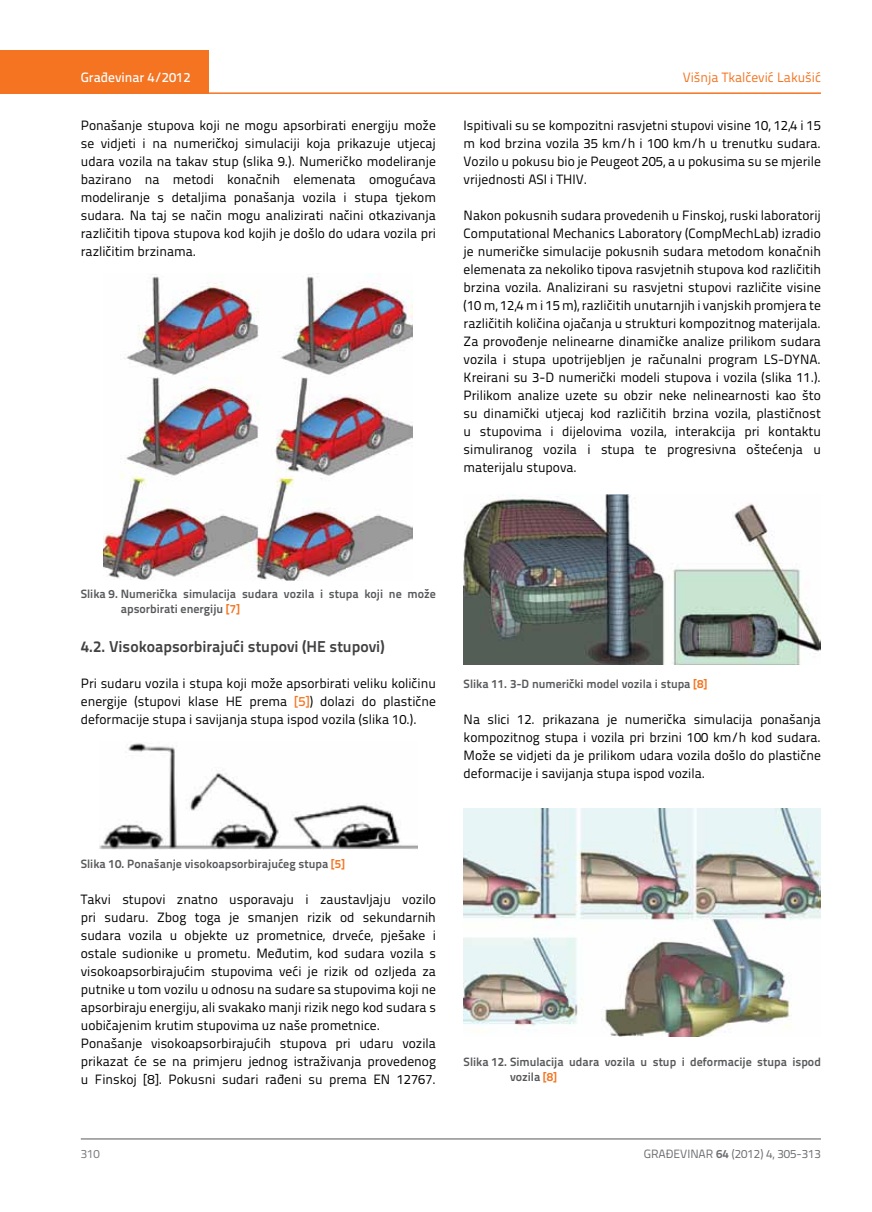
<style>
.page{position:relative;width:872px;height:1212px;background:#fff}
.page>*{position:absolute;margin:0;border:0;box-sizing:border-box;transform-origin:0 0}
.t1{font:700 15.75px "Titillium Text 22 L";color:#414042}
.t2{font:13.5px/18px "Titillium Text 22 L";color:#000;text-align:justify}
.t3{font:13.5px "Titillium Text 22 L";color:#f47421}
.t4{font:500 13.5px "Titillium Text 22 L";color:#fff}
.t5{font:700 12px/15px "Titillium Text 22 L";color:#58595b}
.t6{font:12px "Titillium Text 22 L";color:#6d6e71}
.t7{font:12px "Titillium Text 22 L";color:#797a7d}
.s1{color:#f47421}
.s2{font-weight:500;color:#f47421}
.s3{font-weight:700}
</style>
<div class="page">
<div style="left:0;top:50px;width:208px;height:44px;background:#f47421"></div>
<hr style="left:0;top:92px;width:821px;height:2px;background:#f47421">
<hr style="left:81px;top:1139px;width:740px;height:1px;background:#58595b">
<img style="left:104px;top:274px;width:309px;height:306px">
<img style="left:99px;top:743px;width:318px;height:106px">
<img style="left:463px;top:495px;width:358px;height:169px">
<img style="left:463px;top:808px;width:358px;height:228px">
<p class="t4" style="left:81px;top:67px;width:111px">Građevinar 4/2012</p>
<p class="t2" style="left:81px;top:115px;width:357px">Ponašanje stupova koji ne mogu apsorbirati energiju može se vidjeti i na numeričkoj simulaciji koja prikazuje utjecaj udara vozila na takav stup (slika 9.). Numeričko modeliranje bazirano na metodi konačnih elemenata omogućava modeliranje s detaljima ponašanja vozila i stupa tjekom sudara. Na taj se način mogu analizirati načini otkazivanja različitih tipova stupova kod kojih je došlo do udara vozila pri različitim brzinama.</p>
<p class="t3" style="left:683px;top:68px;width:140px">Višnja Tkalčević Lakušić</p>
<p class="t2" style="left:463px;top:115px;width:359px">Ispitivali su se kompozitni rasvjetni stupovi visine 10, 12,4 i 15 m kod brzina vozila 35 km/h i 100 km/h u trenutku sudara.<br>Vozilo u pokusu bio je Peugeot 205, a u pokusima su se mjerile vrijednosti ASI i THIV.</p>
<p class="t2" style="left:463px;top:205px;width:359px">Nakon pokusnih sudara provedenih u Finskoj, ruski laboratorij Computational Mechanics Laboratory (CompMechLab) izradio je numeričke simulacije pokusnih sudara metodom konačnih elemenata za nekoliko tipova rasvjetnih stupova kod različitih brzina vozila. Analizirani su rasvjetni stupovi različite visine (10 m, 12,4 m i 15 m), različitih unutarnjih i vanjskih promjera te različitih količina ojačanja u strukturi kompozitnog materijala.<br>Za provođenje nelinearne dinamičke analize prilikom sudara vozila i stupa upotrijebljen je računalni program LS-DYNA.<br>Kreirani su 3-D numerički modeli stupova i vozila (slika 11.).<br>Prilikom analize uzete su obzir neke nelinearnosti kao što su dinamički utjecaj kod različitih brzina vozila, plastičnost u stupovima i dijelovima vozila, interakcija pri kontaktu simuliranog vozila i stupa te progresivna oštećenja u materijalu stupova.</p>
<p class="t5" style="left:121px;top:585px;width:317px;text-indent:-40px">Slika 9. Numerička simulacija sudara vozila i stupa koji ne može apsorbirati energiju <span class="s1">[7]</span></p>
<p class="t1" style="left:81px;top:634px;width:305px">4.2. Visokoapsorbirajući stupovi (HE stupovi)</p>
<p class="t2" style="left:81px;top:673px;width:357px">Pri sudaru vozila i stupa koji može apsorbirati veliku količinu energije (stupovi klase HE prema <span class="s2">[5]</span>) dolazi do plastične deformacije stupa i savijanja stupa ispod vozila (slika 10.).</p>
<p class="t5" style="left:463px;top:676px;width:245px">Slika 11. 3-D numerički model vozila i stupa <span class="s1">[8]</span></p>
<p class="t2" style="left:463px;top:709px;width:359px">Na slici 12. prikazana je numerička simulacija ponašanja kompozitnog stupa i vozila pri brzini 100 km/h kod sudara.<br>Može se vidjeti da je prilikom udara vozila došlo do plastične deformacije i savijanja stupa ispod vozila.</p>
<p class="t5" style="left:81px;top:856px;width:265px">Slika 10. Ponašanje visokoapsorbirajućeg stupa <span class="s1">[5]</span></p>
<p class="t2" style="left:81px;top:890px;width:357px;text-align:left">Takvi stupovi znatno usporavaju i zaustavljaju vozilo pri sudaru. Zbog toga je smanjen rizik od sekundarnih sudara vozila u objekte uz prometnice, drveće, pješake i ostale sudionike u prometu. Međutim, kod sudara vozila s visokoapsorbirajućim stupovima veći je rizik od ozljeda za putnike u tom vozilu u odnosu na sudare sa stupovima koji ne apsorbiraju energiju, ali svakako manji rizik nego kod sudara s uobičajenim krutim stupovima uz naše prometnice.<br>Ponašanje visokoapsorbirajućih stupova pri udaru vozila prikazat će se na primjeru jednog istraživanja provedenog u Finskoj [8]. Pokusni sudari rađeni su prema EN 12767.</p>
<p class="t5" style="left:510px;top:1054px;width:312px;text-indent:-46px">Slika 12. Simulacija udara vozila u stup i deformacije stupa ispod vozila <span class="s1">[8]</span></p>
<p class="t7" style="left:81px;top:1144px;width:21px">310</p>
<p class="t6" style="left:643px;top:1144px;width:179px">GRAĐEVINAR <span class="s3">64</span> (2012) 4, 305-313</p>
</div>
